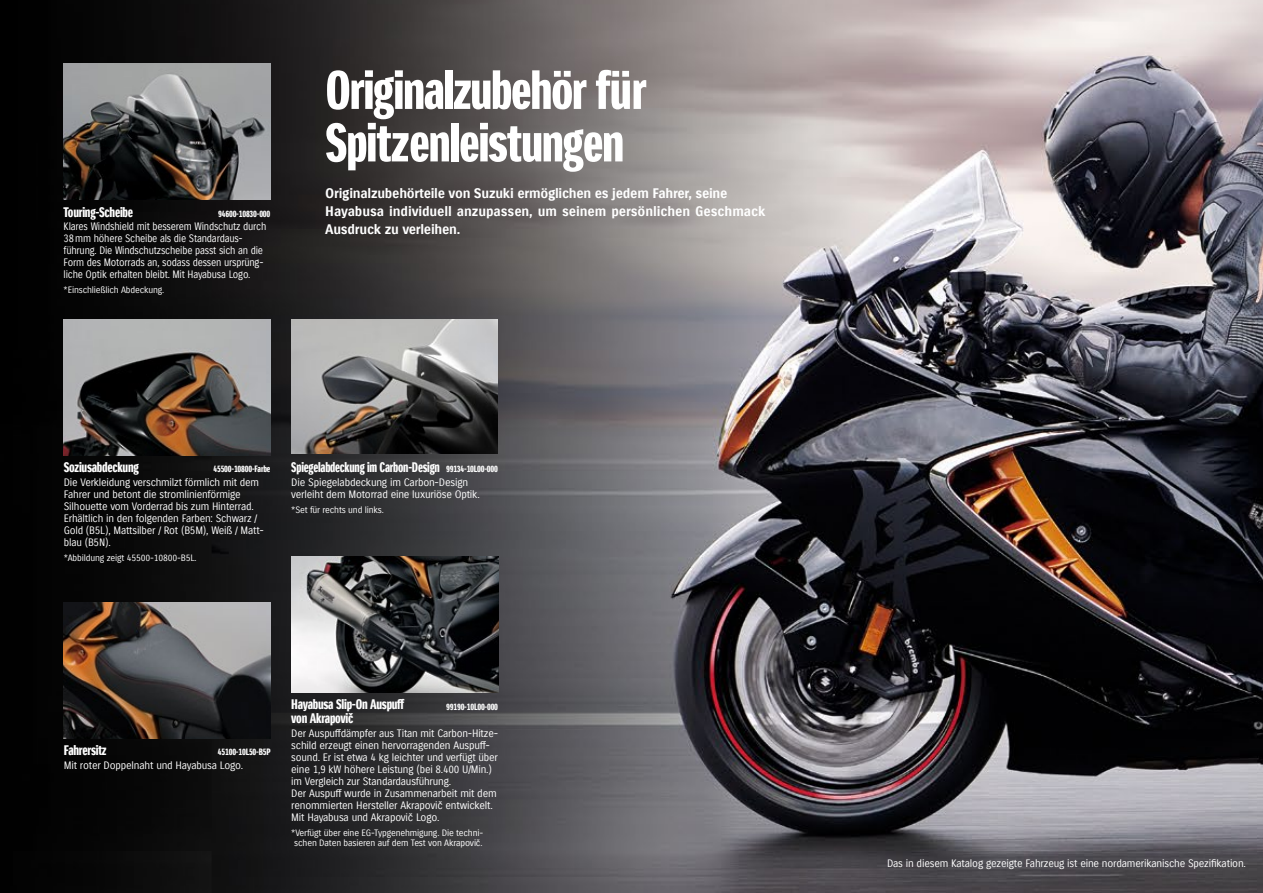
<style>
.page{position:relative;width:1263px;height:893px;background:#fff}
.page>*{position:absolute;margin:0;border:0;box-sizing:border-box;transform-origin:0 0}
.t1{font:52.5px/52.5px "Suzuki PRO Headline";letter-spacing:-.025em;color:#fff}
.t2{font:13.5px/18px "Suzuki PRO Bold";letter-spacing:-.02em;color:#fff}
.t3{font:13.5px/13.5px "Suzuki PRO Headline";letter-spacing:-.02em;color:#fff}
.t4{font:13.5px "Suzuki PRO Headline";letter-spacing:-.02em;color:#fff;scale:.94 1}
.t5{font:10.5px/12px "Suzuki PRO Regular";letter-spacing:-.02em;color:#fff}
.t6{font:10.5px/12px "Suzuki PRO Regular";letter-spacing:-.02em;color:#fff;scale:.93 1}
.t7{font:9px/10.5px "Suzuki PRO Regular";letter-spacing:-.02em;color:#fff;text-align:center}
.t8{font:9px "Suzuki PRO Headline";letter-spacing:-.02em;color:#fff}
</style>
<div class="page">
<img style="left:0;top:0;width:1263px;height:893px">
<img style="left:64px;top:64px;width:206px;height:136px">
<img style="left:64px;top:319px;width:206px;height:136px">
<img style="left:64px;top:602px;width:207px;height:136px">
<img style="left:291px;top:557px;width:207px;height:136px">
<img style="left:291px;top:319px;width:207px;height:134px">
<p class="t3" style="left:64px;top:205px;width:71px">Touring-Scheibe</p>
<p class="t6" style="left:64px;top:221px;width:219px">Klares Windshield mit besserem Windschutz durch 38mm höhere Scheibe als die Standardaus&shy;führung. Die Windschutzscheibe passt sich an die Form des Motorrads an, sodass dessen ursprüng&shy;liche Optik erhalten bleibt. Mit Hayabusa Logo.</p>
<p class="t7" style="left:64px;top:285px;width:102px">*Einschließlich Abdeckung.</p>
<p class="t8" style="left:218px;top:208px;width:54px">94600-10830-000</p>
<h1 class="t1" style="left:325px;top:65px;width:323px">Originalzubehör für<br>Spitzenleistungen</h1>
<p class="t2" style="left:325px;top:185px;width:442px">Originalzubehörteile von Suzuki ermöglichen es jedem Fahrer, seine<br>Hayabusa individuell anzupassen, um seinem persönlichen Geschmack<br>Ausdruck zu verleihen.</p>
<p class="t3" style="left:64px;top:461px;width:77px">Soziusabdeckung</p>
<p class="t5" style="left:64px;top:476px;width:201px">Die Verkleidung verschmilzt förmlich mit dem Fahrer und betont die stromlinienförmige Silhouette vom Vorderrad bis zum Hinterrad.<br>Erhältlich in den folgenden Farben: Schwarz / Gold (B5L), Mattsilber / Rot (B5M), Weiß / Matt&shy;blau (B5N).</p>
<p class="t7" style="left:64px;top:552px;width:134px">*Abbildung zeigt 45500-10800-B5L.</p>
<p class="t8" style="left:213px;top:463px;width:58px">45500-10800-Farbe</p>
<p class="t4" style="left:291px;top:459px;width:160px">Spiegelabdeckung im Carbon-Design</p>
<p class="t5" style="left:291px;top:476px;width:190px">Die Spiegelabdeckung im Carbon-Design verleiht dem Motorrad eine luxuriöse Optik.</p>
<p class="t7" style="left:291px;top:504px;width:94px">*Set für rechts und links.</p>
<p class="t8" style="left:446px;top:463px;width:53px">99134-10L00-000</p>
<p class="t3" style="left:64px;top:744px;width:44px">Fahrersitz</p>
<p class="t5" style="left:64px;top:759px;width:181px">Mit roter Doppelnaht und Hayabusa Logo.</p>
<p class="t8" style="left:218px;top:747px;width:54px">45100-10L50-B5P</p>
<p class="t3" style="left:291px;top:698px;width:115px">Hayabusa Slip-On Auspuff von Akrapovič</p>
<p class="t5" style="left:291px;top:727px;width:208px">Der Auspuffdämpfer aus Titan mit Carbon-Hitze&shy;schild erzeugt einen hervorragenden Auspuff&shy;sound. Er ist etwa 4 kg leichter und verfügt über eine 1,9 kW höhere Leistung (bei 8.400 U/Min.) im Vergleich zur Standardausführung.<br>Der Auspuff wurde in Zusammenarbeit mit dem renommierten Hersteller Akrapovič entwickelt.<br>Mit Hayabusa und Akrapovič Logo.</p>
<p class="t7" style="left:291px;top:827px;width:193px">*Verfügt über eine EG-Typgenehmigung. Die techni&shy;schen Daten basieren auf dem Test von Akrapovič.</p>
<p class="t8" style="left:446px;top:701px;width:53px">99190-10L00-000</p>
<p class="t5" style="left:887px;top:857px;width:360px">Das in diesem Katalog gezeigte Fahrzeug ist eine nordamerikanische Spezifikation.</p>
</div>
